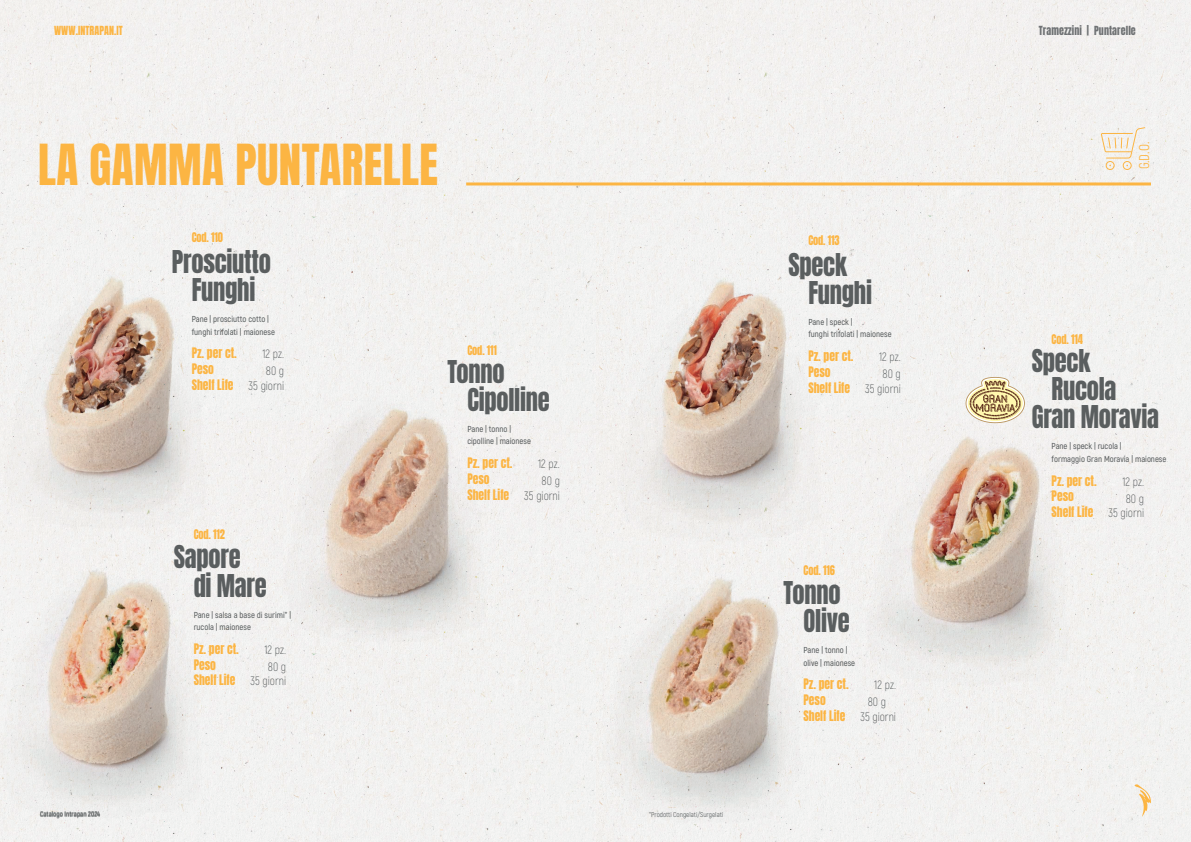
<style>
.page{position:relative;width:1191px;height:842px;background:#f2f1f0}
.page>*{position:absolute;margin:0;border:0;box-sizing:border-box;transform-origin:0 0}
.t1{font:47.2px "Anton";letter-spacing:.01em;color:#fcb543;scale:.95 1}
.t2{font:26.3px/28.3px "Anton";letter-spacing:-.01em;color:#5a5e5f;scale:.93 1}
.t3{font:14.2px "Akrobat";color:#fcb543;scale:.95 1}
.t4{font:12.1px "Anton";color:#fcb543;scale:.95 1}
.t5{font:300 12.1px "Akrobat";color:#5a5e5f;scale:.95 1}
.t6{font:11.1px "Anton";letter-spacing:-.01em;color:#fcb543;scale:.93 1}
.t7{font:10.5px "Anton";letter-spacing:.01em;color:#6f7274;scale:.95 1}
.t8{font:10.5px "Anton";letter-spacing:.01em;color:#fcb543;scale:.95 1}
.t9{font:600 8.7px/12.5px "Akrobat";color:#5a5e5f}
.t10{font:7px "Akrobat";color:#5a5e5f}
.t11{font:600 7px "Akrobat";color:#5a5e5f}
</style>
<div class="page">
<img style="left:158px;top:214px;width:72px;height:340px">
<img style="left:617px;top:216px;width:226px;height:341px">
<img style="left:866px;top:371px;width:227px;height:340px">
<img style="left:282px;top:328px;width:227px;height:327px">
<img style="left:158px;top:496px;width:69px;height:340px">
<img style="left:601px;top:513px;width:226px;height:329px">
<svg style="left:1134px;top:784px;width:17px;height:33px"></svg>
<svg style="left:965px;top:377px;width:60px;height:46px"></svg>
<hr style="left:466px;top:182px;width:685px;height:3px;background:#fcb543">
<div style="left:1105px;top:161px;width:9px;height:9px;border:1px solid #fcb543;border-radius:50%"></div>
<div style="left:1122px;top:161px;width:9px;height:9px;border:1px solid #fcb543;border-radius:50%"></div>
<svg style="left:1100px;top:127px;width:45px;height:32px"></svg>
<svg style="left:0;top:193px;width:158px;height:649px"></svg>
<p class="t8" style="left:54px;top:26px;width:74px">WWW.INTRAPAN.IT</p>
<p class="t7" style="left:1038px;top:26px;width:104px">Tramezzini | Puntarelle</p>
<h1 class="t1" style="left:38px;top:141px;width:422px">LA GAMMA PUNTARELLE</h1>
<h3 class="t3" style="left:1135px;top:169px;width:31px;rotate:-90deg">G.D.O.</h3>
<p class="t6" style="left:192px;top:232px;width:35px">Cod. 110</p>
<p class="t6" style="left:808px;top:235px;width:35px">Cod. 113</p>
<h2 class="t2" style="left:172px;top:250px;width:108px">Prosciutto</h2>
<h2 class="t2" style="left:192px;top:278px;width:70px">Funghi</h2>
<h2 class="t2" style="left:788px;top:252px;width:65px">Speck</h2>
<h2 class="t2" style="left:808px;top:281px;width:70px">Funghi</h2>
<p class="t9" style="left:192px;top:313px;width:85px">Pane | prosciutto cotto | funghi trifolati | maionese</p>
<h3 class="t4" style="left:192px;top:347px;width:49px">Pz. per ct.</h3>
<h3 class="t4" style="left:192px;top:378px;width:46px">Shelf Life</h3>
<h3 class="t4" style="left:192px;top:363px;width:25px">Peso</h3>
<h3 class="t5" style="left:262px;top:347px;width:24px">12 pz.</h3>
<h3 class="t5" style="left:249px;top:378px;width:39px">35 giorni</h3>
<h3 class="t5" style="left:266px;top:364px;width:21px">80 g</h3>
<p class="t6" style="left:467px;top:345px;width:33px">Cod. 111</p>
<h2 class="t2" style="left:467px;top:359px;width:90px;text-indent:-20px">Tonno<br>Cipolline</h2>
<p class="t9" style="left:467px;top:423px;width:65px">Pane | tonno | cipolline | maionese</p>
<h3 class="t4" style="left:467px;top:457px;width:49px">Pz. per ct.</h3>
<h3 class="t4" style="left:467px;top:488px;width:46px">Shelf Life</h3>
<h3 class="t4" style="left:467px;top:473px;width:25px">Peso</h3>
<h3 class="t5" style="left:538px;top:457px;width:24px">12 pz.</h3>
<h3 class="t5" style="left:524px;top:488px;width:39px">35 giorni</h3>
<h3 class="t5" style="left:541px;top:474px;width:21px">80 g</h3>
<p class="t9" style="left:808px;top:316px;width:85px">Pane | speck |<br>funghi trifolati | maionese</p>
<h3 class="t4" style="left:808px;top:350px;width:49px">Pz. per ct.</h3>
<h3 class="t4" style="left:808px;top:381px;width:46px">Shelf Life</h3>
<h3 class="t4" style="left:808px;top:366px;width:25px">Peso</h3>
<h3 class="t5" style="left:879px;top:350px;width:24px">12 pz.</h3>
<h3 class="t5" style="left:865px;top:381px;width:39px">35 giorni</h3>
<h3 class="t5" style="left:882px;top:367px;width:21px">80 g</h3>
<p class="t6" style="left:1051px;top:334px;width:35px">Cod. 114</p>
<h2 class="t2" style="left:1031px;top:348px;width:65px">Speck</h2>
<h2 class="t2" style="left:1051px;top:377px;width:71px">Rucola</h2>
<h2 class="t2" style="left:1031px;top:405px;width:138px">Gran Moravia</h2>
<p class="t9" style="left:1051px;top:440px;width:116px">Pane | speck | rucola |<br>formaggio Gran Moravia | maionese</p>
<h3 class="t4" style="left:1051px;top:474px;width:49px">Pz. per ct.</h3>
<h3 class="t4" style="left:1051px;top:506px;width:46px">Shelf Life</h3>
<h3 class="t4" style="left:1051px;top:490px;width:25px">Peso</h3>
<h3 class="t5" style="left:1122px;top:474px;width:24px">12 pz.</h3>
<h3 class="t5" style="left:1108px;top:506px;width:39px">35 giorni</h3>
<h3 class="t5" style="left:1125px;top:491px;width:21px">80 g</h3>
<p class="t6" style="left:194px;top:529px;width:35px">Cod. 112</p>
<h2 class="t2" style="left:194px;top:545px;width:80px;text-indent:-20px">Sapore<br>di Mare</h2>
<p class="t9" style="left:194px;top:608px;width:99px">Pane | salsa a base di surimi* | rucola | maionese</p>
<p class="t6" style="left:803px;top:564px;width:35px">Cod. 116</p>
<h2 class="t2" style="left:803px;top:581px;width:51px;text-indent:-20px">Tonno<br>Olive</h2>
<h3 class="t4" style="left:194px;top:643px;width:49px">Pz. per ct.</h3>
<h3 class="t4" style="left:194px;top:674px;width:46px">Shelf Life</h3>
<h3 class="t4" style="left:194px;top:658px;width:25px">Peso</h3>
<h3 class="t5" style="left:264px;top:643px;width:24px">12 pz.</h3>
<h3 class="t5" style="left:251px;top:674px;width:39px">35 giorni</h3>
<h3 class="t5" style="left:268px;top:660px;width:21px">80 g</h3>
<p class="t9" style="left:803px;top:644px;width:53px">Pane | tonno | olive | maionese</p>
<h3 class="t4" style="left:803px;top:678px;width:49px">Pz. per ct.</h3>
<h3 class="t4" style="left:803px;top:709px;width:46px">Shelf Life</h3>
<h3 class="t4" style="left:803px;top:694px;width:25px">Peso</h3>
<h3 class="t5" style="left:874px;top:678px;width:24px">12 pz.</h3>
<h3 class="t5" style="left:860px;top:709px;width:39px">35 giorni</h3>
<h3 class="t5" style="left:867px;top:695px;width:21px">80 g</h3>
<p class="t11" style="left:40px;top:809px;width:62px">Catalogo Intrapan 2024</p>
<p class="t10" style="left:649px;top:810px;width:76px">*Prodotti Congelati/Surgelati</p>
</div>
